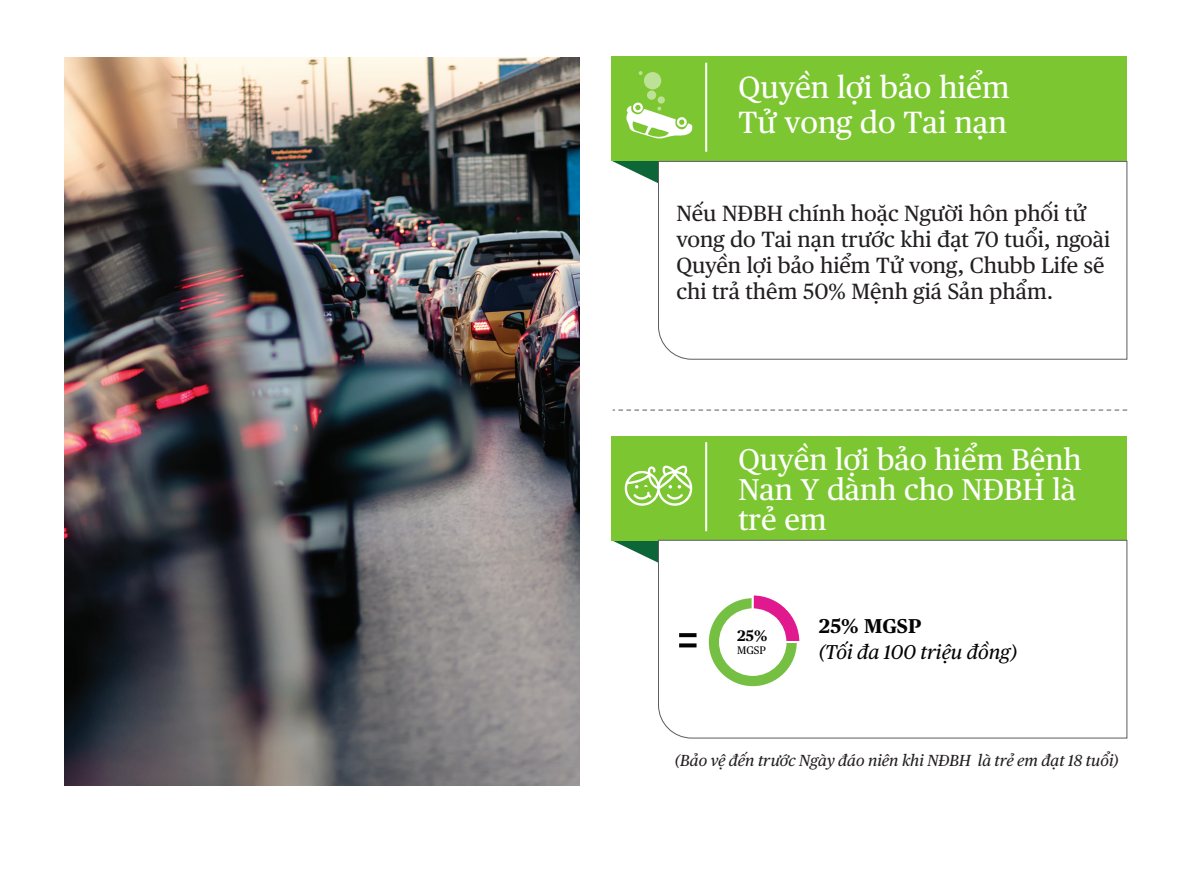
<style>
.page{position:relative;width:1191px;height:893px;background:#fff}
.page>*{position:absolute;margin:0;border:0;box-sizing:border-box;transform-origin:0 0}
.t1{font:30.6px/34.8px "Chubb Publico Text VN";color:#fff}
.t2{font:30px/30px "Chubb Publico Text VN";color:#fff}
.t3{font:22px/26px "Chubb Publico Text VN";color:#231f20}
.t4{font:italic 20px "Chubb Publico Text VN";color:#040503}
.t5{font:700 20px "Chubb Publico Text VN";color:#040503}
.t6{font:italic 16px "Chubb Publico Text VN";color:#231f20}
.t7{font:700 15.2px "Chubb Publico Text VN";color:#040503}
.t8{font:10.8px "Chubb Publico Text VN";color:#040503}
</style>
<div class="page">
<img style="left:64px;top:58px;width:515px;height:727px">
<div style="left:611px;top:56px;width:516px;height:105px;background:#7cc731"></div>
<hr style="left:705px;top:63px;width:2px;height:89px;background:#fff">
<svg style="left:612px;top:71px;width:80px;height:112px"></svg>
<svg style="left:657px;top:96px;width:8px;height:8px"></svg>
<div style="left:611px;top:436px;width:516px;height:104px;background:#7cc731"></div>
<hr style="left:705px;top:442px;width:2px;height:89px;background:#fff">
<svg style="left:658px;top:539px;width:469px;height:199px"></svg>
<svg style="left:658px;top:161px;width:469px;height:198px"></svg>
<svg style="left:613px;top:409px;width:514px;height:1px"></svg>
<svg style="left:611px;top:465px;width:81px;height:98px"></svg>
<svg style="left:679px;top:643px;width:17px;height:4px"></svg>
<svg style="left:679px;top:633px;width:17px;height:4px"></svg>
<svg style="left:706px;top:592px;width:96px;height:97px"></svg>
<h1 class="t1" style="left:738px;top:68px;width:272px">Quyền lợi bảo hiểm<br>Tử vong do Tai nạn</h1>
<p class="t3" style="left:676px;top:198px;width:435px">Nếu NĐBH chính hoặc Người hôn phối tử vong do Tai nạn trước khi đạt 70 tuổi, ngoài Quyền lợi bảo hiểm Tử vong, Chubb Life sẽ chi trả thêm 50% Mệnh giá Sản phẩm.</p>
<h2 class="t2" style="left:738px;top:442px;width:345px">Quyền lợi bảo hiểm Bệnh<br>Nan Y dành cho NĐBH là trẻ em</h2>
<p class="t7" style="left:737px;top:624px;width:32px">25%</p>
<p class="t8" style="left:737px;top:642px;width:30px">MGSP</p>
<p class="t5" style="left:819px;top:610px;width:104px">25% MGSP</p>
<p class="t4" style="left:819px;top:637px;width:200px">(Tối đa 100 triệu đồng)</p>
<p class="t6" style="left:675px;top:748px;width:445px">(Bảo vệ đến trước Ngày đáo niên khi NĐBH là trẻ em đạt 18 tuổi)</p>
</div>
